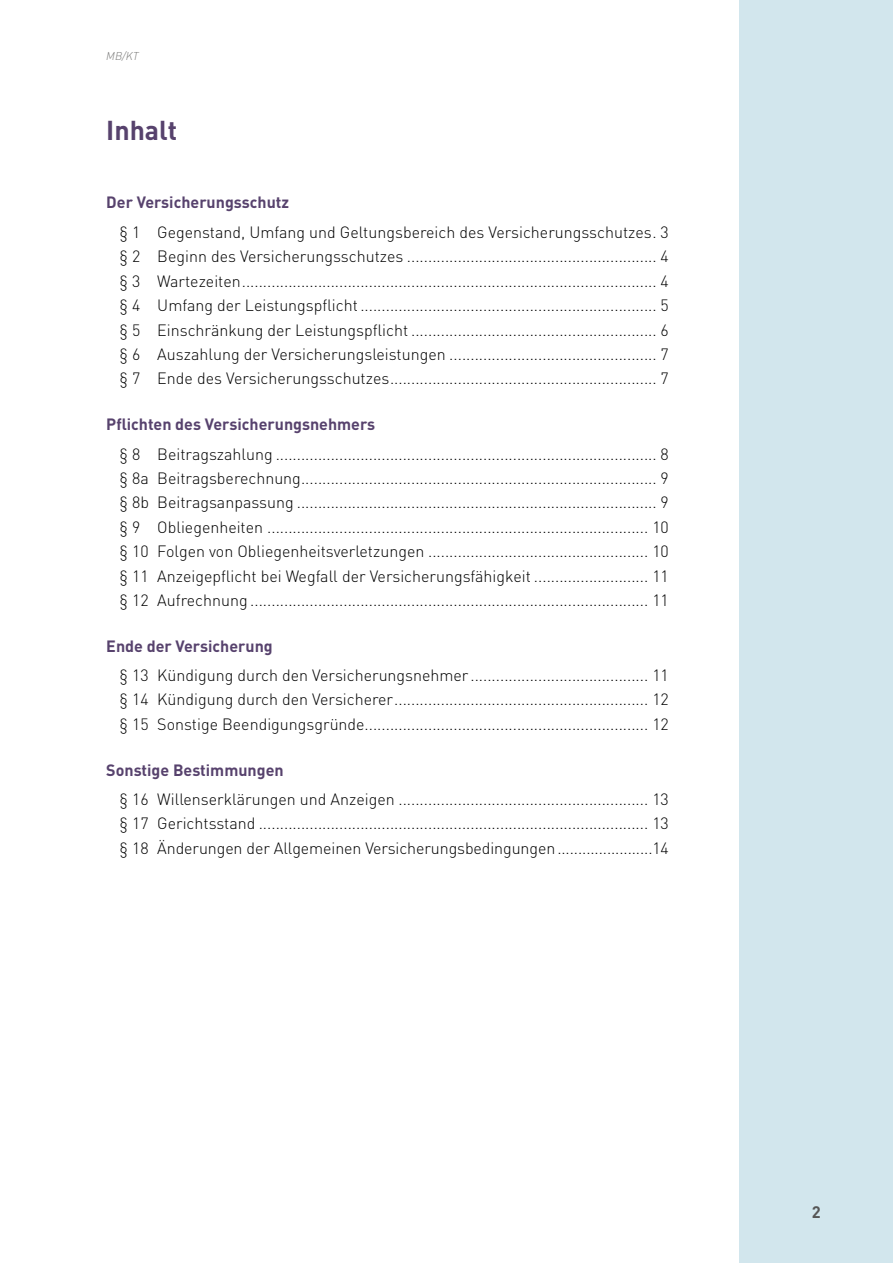
<style>
.page{position:relative;width:893px;height:1263px;background:#fff}
.page>*{position:absolute;margin:0;border:0;box-sizing:border-box;transform-origin:0 0}
.t1{font:700 27px "DINOT";color:#57426d}
.t2{font:700 16.5px "DINOT";color:#565656}
.t3{font:300 16.2px/24.5px "DINOT";color:#000;text-align:justify}
.t4{font:700 16.2px "DINOT";color:#57426d}
.t5{font:italic 300 11.25px "DIN";color:#7b7b7a}
</style>
<div class="page">
<div style="left:740px;top:0;width:153px;height:1263px;background:#d2e6ed"></div>
<p class="t5" style="left:106px;top:49px;width:34px">MB/KT</p>
<h1 class="t1" style="left:106px;top:112px;width:73px">Inhalt</h1>
<p class="t4" style="left:106px;top:192px;width:184px">Der Versicherungsschutz</p>
<p class="t3" style="left:119px;top:219px;width:551px">§ 1 Gegenstand, Umfang und Geltungsbereich des Versicherungsschutzes. 3 § 2 Beginn des Versicherungsschutzes ........................................................... 4 § 3 Wartezeiten.................................................................................................. 4 § 4 Umfang der Leistungspflicht...................................................................... 5 § 5 Einschränkung der Leistungspflicht .......................................................... 6 § 6 Auszahlung der Versicherungsleistungen ................................................. 7 § 7 Ende des Versicherungsschutzes............................................................... 7</p>
<p class="t4" style="left:106px;top:413px;width:270px">Pflichten des Versicherungsnehmers</p>
<p class="t3" style="left:119px;top:441px;width:551px">§ 8 Beitragszahlung .......................................................................................... 8 § 8a Beitragsberechnung.................................................................................... 9 § 8b Beitragsanpassung ..................................................................................... 9 § 9 Obliegenheiten .......................................................................................... 10 § 10 Folgen von Obliegenheitsverletzungen .................................................... 10 § 11 Anzeigepflicht bei Wegfall der Versicherungsfähigkeit ........................... 11 § 12 Aufrechnung .............................................................................................. 11</p>
<p class="t4" style="left:106px;top:635px;width:168px">Ende der Versicherung</p>
<p class="t3" style="left:119px;top:662px;width:551px">§ 13 Kündigung durch den Versicherungsnehmer .......................................... 11 § 14 Kündigung durch den Versicherer............................................................ 12 § 15 Sonstige Beendigungsgründe................................................................... 12</p>
<p class="t4" style="left:106px;top:759px;width:179px">Sonstige Bestimmungen</p>
<p class="t3" style="left:119px;top:786px;width:551px">§ 16 Willenserklärungen und Anzeigen ........................................................... 13 § 17 Gerichtsstand ............................................................................................ 13 § 18 Änderungen der Allgemeinen Versicherungsbedingungen.......................14</p>
<p class="t2" style="left:812px;top:1201px;width:10px">2</p>
</div>
